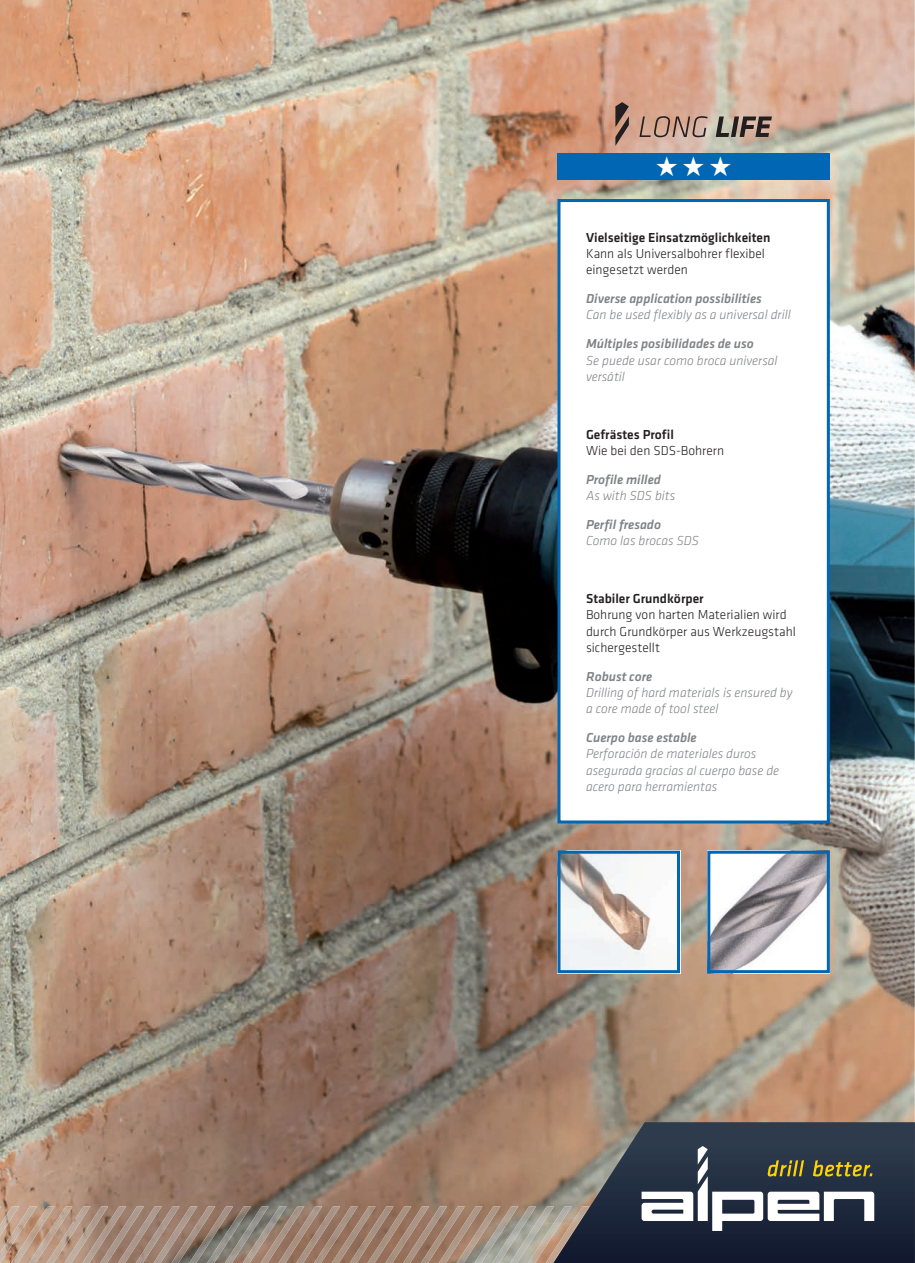
<style>
.page{position:relative;width:915px;height:1263px;background:#fff}
.page>*{position:absolute;margin:0;border:0;box-sizing:border-box;transform-origin:0 0}
.t1{font:italic 300 13.5px/16.2px "Klavika";color:#808285}
.t2{font:300 13.5px/16.2px "Klavika";color:#231f20}
.t3{font:italic 500 13.5px "Klavika";color:#808285}
.t4{font:500 13.5px "Klavika";color:#231f20}
</style>
<div class="page">
<img style="left:0;top:0;width:914px;height:1206px">
<div style="left:559px;top:201px;width:269px;height:621px;background:#fff"></div>
<div style="left:557px;top:199px;width:272px;height:624px;border:3px solid #0166b3"></div>
<img style="left:561px;top:855px;width:114px;height:114px">
<div style="left:557px;top:851px;width:122px;height:122px;border:3px solid #0166b3"></div>
<img style="left:711px;top:855px;width:114px;height:114px">
<div style="left:707px;top:851px;width:122px;height:122px;border:3px solid #0166b3"></div>
<div style="left:557px;top:153px;width:272px;height:26px;background:#0166b3"></div>
<svg style="left:615px;top:102px;width:13px;height:44px"></svg>
<svg style="left:639px;top:116px;width:132px;height:21px;background:#9c8477"></svg>
<img style="left:0;top:1206px;width:3px;height:57px">
<img style="left:3px;top:1206px;width:18px;height:57px">
<img style="left:21px;top:1206px;width:71px;height:57px">
<img style="left:92px;top:1206px;width:18px;height:57px">
<img style="left:110px;top:1206px;width:71px;height:57px">
<img style="left:181px;top:1206px;width:18px;height:57px">
<img style="left:199px;top:1206px;width:89px;height:57px">
<img style="left:288px;top:1206px;width:18px;height:57px">
<img style="left:306px;top:1206px;width:71px;height:57px">
<img style="left:377px;top:1206px;width:18px;height:57px">
<img style="left:395px;top:1206px;width:71px;height:57px">
<img style="left:466px;top:1206px;width:18px;height:57px">
<img style="left:484px;top:1206px;width:61px;height:57px">
<svg style="left:545px;top:1122px;width:369px;height:141px;background:#40434d"></svg>
<svg style="left:641px;top:1146px;width:233px;height:85px"></svg>
<svg style="left:913px;top:1246px;width:2px;height:17px"></svg>
<p class="t4" style="left:586px;top:228px;width:186px">Vielseitige Einsatzmöglichkeiten</p>
<p class="t2" style="left:586px;top:245px;width:180px">Kann als Universalbohrer flexibel eingesetzt werden</p>
<p class="t3" style="left:586px;top:290px;width:177px">Diverse application possibilities</p>
<p class="t1" style="left:586px;top:307px;width:206px">Can be used flexibly as a universal drill</p>
<p class="t3" style="left:586px;top:335px;width:169px">Múltiples posibilidades de uso</p>
<p class="t1" style="left:586px;top:352px;width:193px">Se puede usar como broca universal versátil</p>
<p class="t4" style="left:586px;top:425px;width:89px">Gefrästes Profil</p>
<p class="t2" style="left:586px;top:442px;width:140px">Wie bei den SDS-Bohrern</p>
<p class="t3" style="left:586px;top:470px;width:76px">Profile milled</p>
<p class="t1" style="left:586px;top:487px;width:91px">As with SDS bits</p>
<p class="t3" style="left:586px;top:516px;width:77px">Perfil fresado</p>
<p class="t1" style="left:586px;top:533px;width:114px">Como las brocas SDS</p>
<p class="t4" style="left:586px;top:590px;width:119px">Stabiler Grundkörper</p>
<p class="t2" style="left:586px;top:607px;width:211px">Bohrung von harten Materialien wird durch Grundkörper aus Werkzeugstahl sichergestellt</p>
<p class="t3" style="left:586px;top:667px;width:68px">Robust core</p>
<p class="t1" style="left:586px;top:684px;width:208px">Drilling of hard materials is ensured by a core made of tool steel</p>
<p class="t3" style="left:586px;top:729px;width:112px">Cuerpo base estable</p>
<p class="t1" style="left:586px;top:746px;width:195px">Perforación de materiales duros asegurada gracias al cuerpo base de acero para herramientas</p>
</div>
